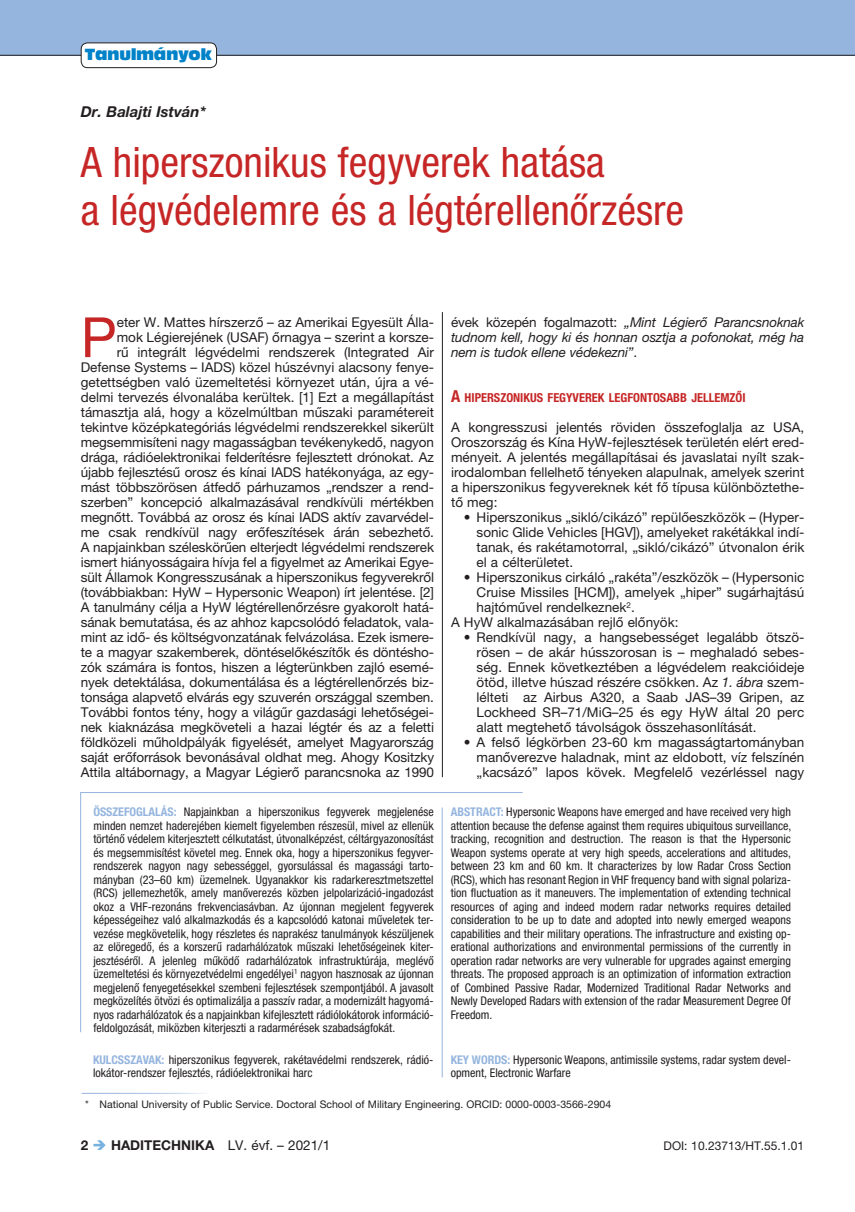
<style>
.page{position:relative;width:855px;height:1212px;background:#fff}
.page>*{position:absolute;margin:0;border:0;box-sizing:border-box;transform-origin:0 0}
.t1{font:55.5px "Helvetica Neue LT Pro";color:#c62626}
.t2{font:condensed 42px/48px "Helvetica Neue LT Pro";color:#c62626}
.t3{font:italic 700 15px "Helvetica Neue LT Pro";color:#231f20}
.t4{font:15px "Antique Olive Compact";letter-spacing:-.02em;color:#0082c8}
.t5{font:13.5px/15px "Helvetica Neue LT Pro";letter-spacing:-.01em;color:#231f20;text-align:justify}
.t6{font:italic 13.5px/15px "Helvetica Neue LT Pro";letter-spacing:-.01em;color:#231f20;text-align:justify}
.t7{font:700 condensed 12.3px "Helvetica Neue LT Pro";color:#c62626}
.t8{font:condensed 12px/13.5px "Helvetica Neue LT Pro";color:#231f20;text-align:justify}
.t9{font:12px "Helvetica Neue LT Pro";color:#231f20}
.t10{font:10.5px "Helvetica Neue LT Pro";color:#231f20}
.s1{font-style:normal}
.s2{font-size:16.5px}
.s3{font-style:italic}
.s4{font-weight:700;color:#95b5de}
.s5{color:#fff}
.s6{font-weight:700}
.s7{color:#76b1df}
</style>
<div class="page">
<hr style="left:442px;top:807px;width:1px;height:270px;background:#95b5de">
<svg style="left:80px;top:792px;width:443px;height:241px"></svg>
<div style="left:0;top:0;width:855px;height:55px;background:#95b5de"></div>
<hr style="left:0;top:55px;width:855px;height:1px;background:#231f20">
<div style="left:81px;top:43px;width:135px;height:25px;background:#fff;border-radius:6px"></div>
<div style="left:81px;top:43px;width:136px;height:25px;border:1px solid #231f20;border-radius:6px"></div>
<hr style="left:442px;top:312px;width:1px;height:465px;background:#231f20">
<p class="t4" style="left:85px;top:44px;width:129px">Tanulmányok</p>
<p class="t3" style="left:81px;top:102px;width:126px">Dr. Balajti István*</p>
<h2 class="t2" style="left:81px;top:138px;width:605px">A hiperszonikus fegyverek hatása<br>a légvédelemre és a légtérellenőrzésre</h2>
<p class="t5" style="left:81px;top:315px;width:355px;text-align:right">eter W. Mattes hírszerző – az Amerikai Egyesült Álla-<br>mok Légierejének (USAF) őrnagya – szerint a korsze-<br>rű integrált légvédelmi rendszerek (Integrated Air Defense Systems – IADS) közel húszévnyi alacsony fenye&shy;getettségben való üzemeltetési környezet után, újra a vé&shy;delmi tervezés élvonalába kerültek. [1] Ezt a megállapítást támasztja alá, hogy a közelmúltban műszaki paramétereit tekintve középkategóriás légvédelmi rendszerekkel sikerült megsemmisíteni nagy magasságban tevékenykedő, nagyon drága, rádióelektronikai felderítésre fejlesztett drónokat. Az újabb fejlesztésű orosz és kínai IADS hatékonyága, az egy&shy;mást többszörösen átfedő párhuzamos „rendszer a rend&shy;szerben” koncepció alkalmazásával rendkívüli mértékben megnőtt. Továbbá az orosz és kínai IADS aktív zavarvédel&shy;me csak rendkívül nagy erőfeszítések árán sebezhető.<br>A napjainkban széleskörűen elterjedt légvédelmi rendszerek ismert hiányosságaira hívja fel a figyelmet az Amerikai Egye&shy;sült Államok Kongresszusának a hiperszonikus fegyverekről (továbbiakban: HyW – Hypersonic Weapon) írt jelentése. [2] A tanulmány célja a HyW légtérellenőrzésre gyakorolt hatá&shy;sának bemutatása, és az ahhoz kapcsolódó feladatok, vala&shy;mint az idő- és költségvonzatának felvázolása. Ezek ismere&shy;te a magyar szakemberek, döntéselőkészítők és döntésho&shy;zók számára is fontos, hiszen a légterünkben zajló esemé&shy;nyek detektálása, dokumentálása és a légtérellenőrzés biz&shy;tonsága alapvető elvárás egy szuverén országgal szemben.<br>További fontos tény, hogy a világűr gazdasági lehetőségei&shy;nek kiaknázása megköveteli a hazai légtér és az a feletti földközeli műholdpályák figyelését, amelyet Magyarország saját erőforrások bevonásával oldhat meg. Ahogy Kositzky Attila altábornagy, a Magyar Légierő parancsnoka az 1990</p>
<p class="t6" style="left:451px;top:314px;width:355px"><span class="s1">évek közepén fogalmazott:</span> „Mint Légierő Parancsnoknak tudnom kell, hogy ki és honnan osztja a pofonokat, még ha nem is tudok ellene védekezni”<span class="s1">.</span></p>
<h1 class="t1" style="left:81px;top:304px;width:37px">P</h1>
<p class="t7" style="left:451px;top:390px;width:296px"><span class="s2">A</span> HIPERSZONIKUS FEGYVEREK LEGFONTOSABB JELLEMZŐI</p>
<p class="t5" style="left:451px;top:420px;width:355px">A kongresszusi jelentés röviden összefoglalja az USA, Oroszország és Kína HyW-fejlesztések területén elért ered&shy;ményeit. A jelentés megállapításai és javaslatai nyílt szak&shy;irodalomban fellelhető tényeken alapulnak, amelyek szerint a hiperszonikus fegyvereknek két fő típusa különböztethe&shy;tő meg:</p>
<p class="t5" style="left:476px;top:510px;width:329px;text-indent:-13px">• Hiperszonikus „sikló/cikázó” repülőeszközök – (Hyper&shy;sonic Glide Vehicles [HGV]), amelyeket rakétákkal indí&shy;tanak, és rakétamotorral, „sikló/cikázó” útvonalon érik el a célterületet.</p>
<p class="t5" style="left:464px;top:570px;width:342px">• Hiperszonikus cirkáló „rakéta”/eszközök – (Hypersonic</p>
<p class="t5" style="left:476px;top:585px;width:329px">Cruise Missiles [HCM]), amelyek „hiper” sugárhajtású</p>
<p class="t5" style="left:476px;top:600px;width:160px">hajtóművel rendelkeznek<sup>2</sup>.</p>
<p class="t5" style="left:451px;top:615px;width:229px">A HyW alkalmazásában rejlő előnyök:</p>
<p class="t5" style="left:476px;top:630px;width:329px;text-indent:-13px">• Rendkívül nagy, a hangsebességet legalább ötszö&shy;rösen – de akár hússzorosan is – meghaladó sebes&shy;ség. Ennek következtében a légvédelem reakcióideje ötöd, illetve húszad részére csökken. Az <span class="s3">1. ábra</span> szem&shy;lélteti az Airbus A320, a Saab JAS–39 Gripen, az Lockheed SR–71/MiG–25 és egy HyW által 20 perc alatt megtehető távolságok összehasonlítását.</p>
<p class="t5" style="left:476px;top:735px;width:329px;text-indent:-13px">• A felső légkörben 23-60 km magasságtartományban manőverezve haladnak, mint az eldobott, víz felszínén „kacsázó” lapos kövek. Megfelelő vezérléssel nagy</p>
<p class="t8" style="left:93px;top:805px;width:342px"><span class="s4">ÖSSZEFOGLALÁS:</span> Napjainkban a hiperszonikus fegyverek megjelenése minden nemzet haderejében kiemelt figyelemben részesül, mivel az ellenük történő védelem kiterjesztett célkutatást, útvonalképzést, céltárgyazonosítást és megsemmisítést követel meg. Ennek oka, hogy a hiperszonikus fegyver&shy;rendszerek nagyon nagy sebességgel, gyorsulással és magassági tarto&shy;mányban (23–60 km) üzemelnek. Ugyanakkor kis radarkeresztmetszettel (RCS) jellemezhetők, amely manőverezés közben jelpolarizáció-ingadozást okoz a VHF-rezonáns frekvenciasávban. Az újonnan megjelent fegyverek képességeihez való alkalmazkodás és a kapcsolódó katonai műveletek ter&shy;vezése megkövetelik, hogy részletes és naprakész tanulmányok készüljenek az elöregedő, és a korszerű radarhálózatok műszaki lehetőségeinek kiter&shy;jesztéséről. A jelenleg működő radarhálózatok infrastruktúrája, meglévő üzemeltetési és környezetvédelmi engedélyei<sup>1</sup> nagyon hasznosak az újonnan megjelenő fenyegetésekkel szembeni fejlesztések szempontjából. A javasolt megközelítés ötvözi és optimalizálja a passzív radar, a modernizált hagyomá&shy;nyos radarhálózatok és a napjainkban kifejlesztett rádiólokátorok információ&shy;feldolgozását, miközben kiterjeszti a radarmérések szabadságfokát.</p>
<p class="t8" style="left:451px;top:805px;width:342px"><span class="s4">ABSTRACT:</span> Hypersonic Weapons have emerged and have received very high attention because the defense against them requires ubiquitous surveillance, tracking, recognition and destruction. The reason is that the Hypersonic Weapon systems operate at very high speeds, accelerations and altitudes, between 23 km and 60 km. It characterizes by low Radar Cross Section (RCS), which has resonant Region in VHF frequency band with signal polariza&shy;tion fluctuation as it maneuvers. The implementation of extending technical resources of aging and indeed modern radar networks requires detailed consideration to be up to date and adopted into newly emerged weapons capabilities and their military operations. The infrastructure and existing op&shy;erational authorizations and environmental permissions of the currently in operation radar networks are very vulnerable for upgrades against emerging threats. The proposed approach is an optimization of information extraction of Combined Passive Radar, Modernized Traditional Radar Networks and Newly Developed Radars with extension of the radar Measurement Degree Of Freedom.</p>
<p class="t8" style="left:451px;top:1053px;width:342px"><span class="s4">KEY WORDS:</span> Hypersonic Weapons, antimissile systems, radar system devel&shy;opment, Electronic Warfare</p>
<p class="t8" style="left:93px;top:1053px;width:340px"><span class="s4">KULCSSZAVAK:</span> hiperszonikus fegyverek, rakétavédelmi rendszerek, rádió&shy;lokátor-rendszer fejlesztés, rádióelektronikai harc</p>
<p class="t10" style="left:82px;top:1098px;width:531px"><span class="s5">*</span>* National University of Public Service. Doctoral School of Military Engineering. ORCID: 0000-0003-3566-2904</p>
<p class="t5" style="left:81px;top:1137px;width:251px"><span class="s6">2</span> <span class="s7">➔</span> <span class="s6">HADITECHNIKA</span> LV. évf. – 2021/1</p>
<p class="t9" style="left:663px;top:1138px;width:142px">DOI: 10.23713/HT.55.1.01</p>
</div>
